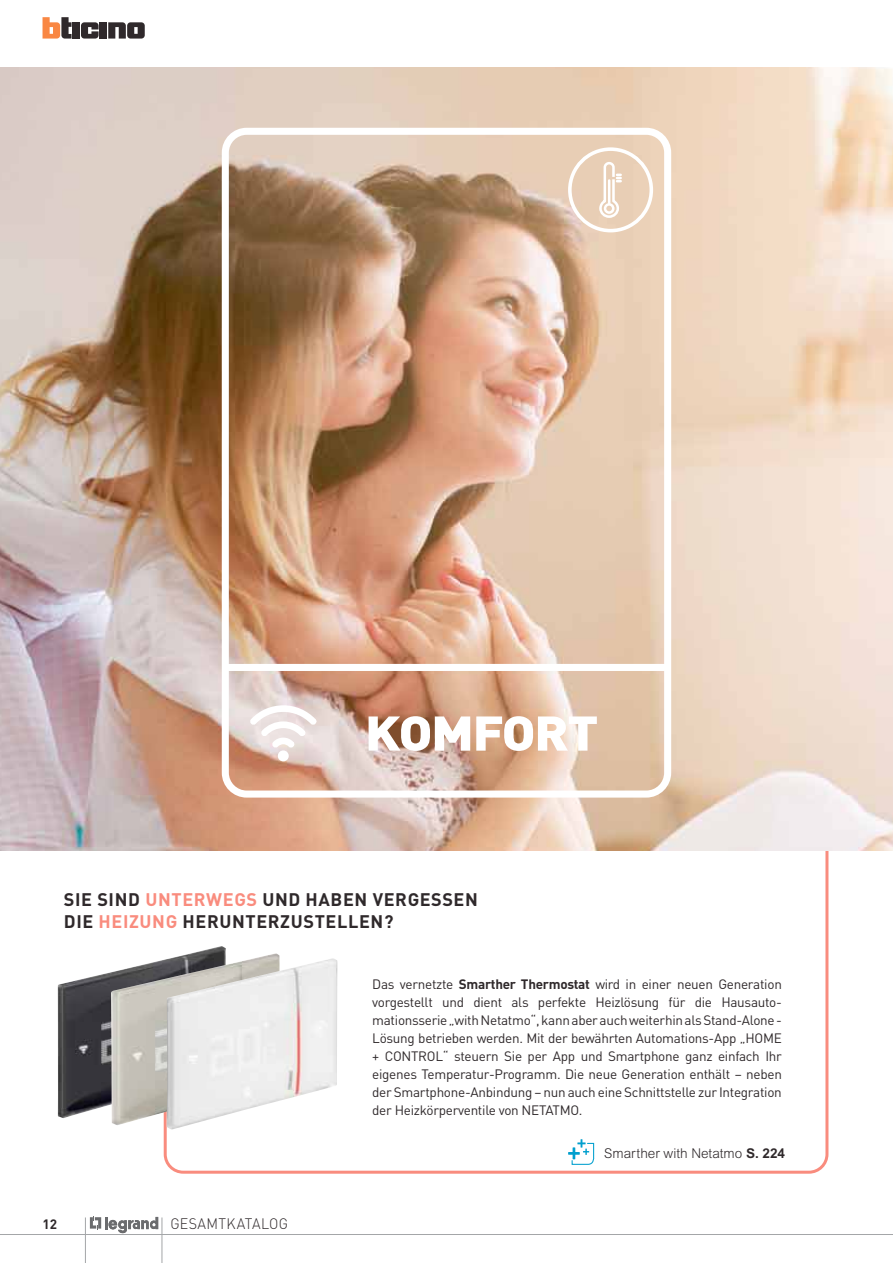
<style>
.page{position:relative;width:893px;height:1263px;background:#fff}
.page>*{position:absolute;margin:0;border:0;box-sizing:border-box;transform-origin:0 0}
.t1{font:900 48px "DIN Pro";letter-spacing:-.03em;color:#fff;scale:1.11 1}
.t2{font:700 18px/21.6px "DIN Pro";letter-spacing:.035em;color:#2f292b}
.t3{font:300 15px "DIN Pro";letter-spacing:.025em;color:#2f292b;scale:.95 1}
.t4{font:13.5px/18px "DIN Pro";letter-spacing:-.02em;color:#2f292b;text-align:justify}
.t5{font:300 13.5px "Arial";color:#2f292b}
.t6{font:700 13.5px "DIN Pro";color:#2f292b}
.s1{color:#f98c7e}
.s2{font-weight:700}
.s3{font-family:"Arial MT Std";font-weight:700}
</style>
<div class="page">
<svg style="left:81px;top:22px;width:18px;height:17px"></svg>
<div style="left:100px;top:22px;width:7px;height:17px;background:#2f292b"></div>
<div style="left:73px;top:22px;width:7px;height:17px;background:#2f292b"></div>
<svg style="left:43px;top:17px;width:29px;height:22px"></svg>
<svg style="left:108px;top:22px;width:37px;height:17px"></svg>
<hr style="left:162px;top:1217px;width:1px;height:46px;background:#a4a6a8">
<hr style="left:85px;top:1217px;width:1px;height:46px;background:#a4a6a8">
<hr style="left:0;top:1234px;width:893px;height:1px;background:#a4a6a8">
<svg style="left:90px;top:1216px;width:68px;height:17px"></svg>
<img style="left:0;top:67px;width:893px;height:784px">
<div style="left:222px;top:128px;width:449px;height:669px;border:7px solid #fff;border-radius:21px"></div>
<div style="left:225px;top:664px;width:441px;height:7px;background:#fff"></div>
<svg style="left:247px;top:703px;width:72px;height:48px"></svg>
<div style="left:280px;top:752px;width:7px;height:7px;background:#fff;border-radius:50%"></div>
<div style="left:278px;top:750px;width:11px;height:11px;border:4px solid #fff;border-radius:50%"></div>
<svg style="left:598px;top:161px;width:23px;height:58px"></svg>
<div style="left:568px;top:147px;width:85px;height:85px;border:4px solid #fff;border-radius:50%"></div>
<img style="left:57px;top:946px;width:169px;height:172px">
<img style="left:111px;top:953px;width:168px;height:172px">
<img style="left:166px;top:958px;width:171px;height:172px">
<svg style="left:568px;top:1139px;width:26px;height:26px"></svg>
<h1 class="t1" style="left:365px;top:706px;width:212px">KOMFORT</h1>
<h2 class="t2" style="left:64px;top:891px;width:416px">SIE SIND <span class="s1">UNTERWEGS</span> UND HABEN VERGESSEN<br>DIE <span class="s1">HEIZUNG</span> HERUNTERZUSTELLEN?</h2>
<p class="t4" style="left:372px;top:977px;width:411px">Das vernetzte <span class="s2">Smarther Thermostat</span> wird in einer neuen Generation vorgestellt und dient als perfekte Heizlösung für die Hausauto&shy;mationsserie „with Netatmo“, kann aber auch weiterhin als Stand-Alone - Lösung betrieben werden. Mit der bewährten Automations-App „HOME + CONTROL“ steuern Sie per App und Smartphone ganz einfach Ihr eigenes Temperatur-Programm. Die neue Generation enthält – neben der Smartphone-Anbindung – nun auch eine Schnittstelle zur Integration der Heizkörperventile von NETATMO.</p>
<p class="t6" style="left:43px;top:1219px;width:16px">12</p>
<p class="t3" style="left:171px;top:1215px;width:125px">GESAMTKATALOG</p>
<p class="t5" style="left:604px;top:1148px;width:182px">Smarther with Netatmo <span class="s3">S. 224</span></p>
</div>
